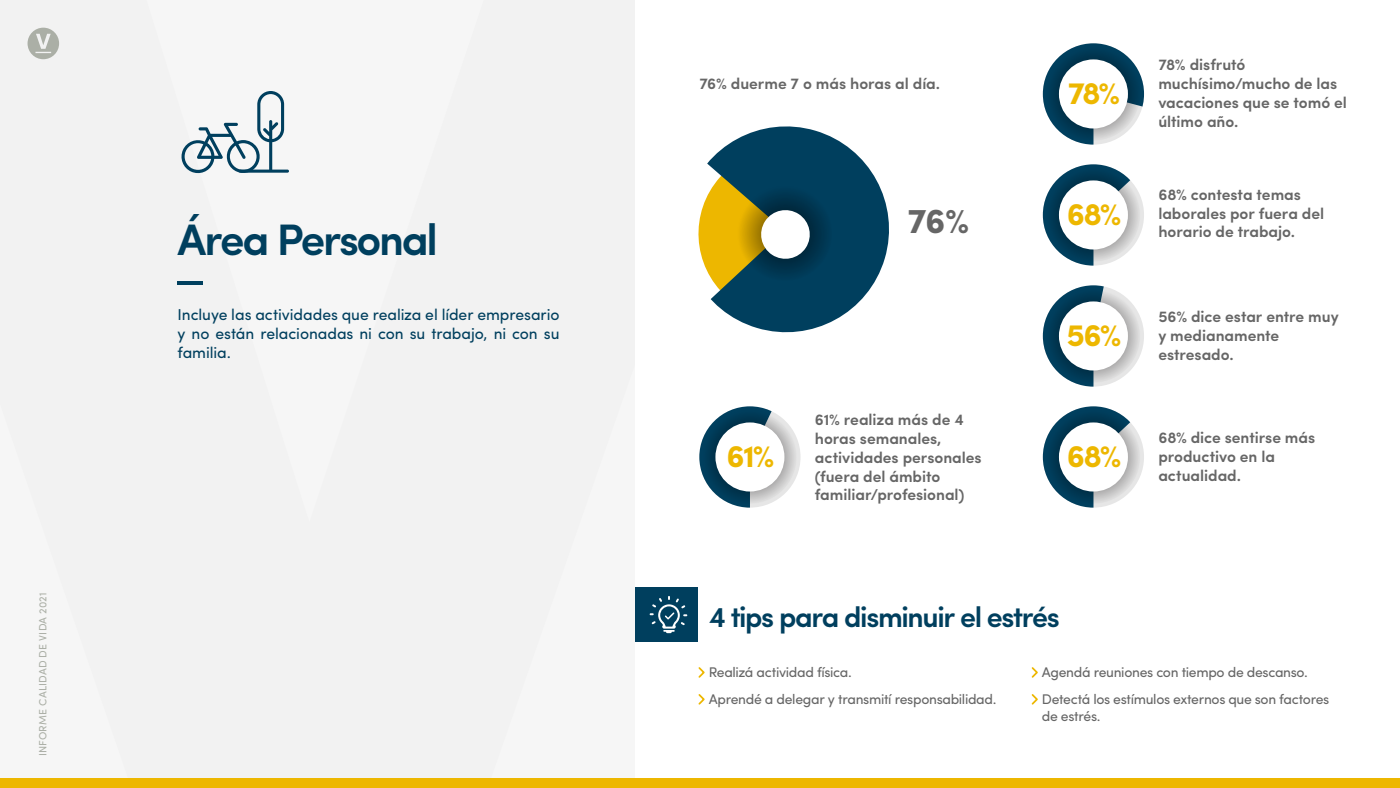
<style>
.page{position:relative;width:1400px;height:788px;background:#fff}
.page>*{position:absolute;margin:0;border:0;box-sizing:border-box;transform-origin:0 0}
.t1{font:600 44.1px "Sofia Pro";letter-spacing:-.055em;color:#003f5e}
.t2{font:700 34.91px "Sofia Pro";color:#666}
.t3{font:700 31.32px "Sofia Pro";letter-spacing:-.055em;color:#edb700}
.t4{font:600 28.79px "Sofia Pro";letter-spacing:-.05em;color:#003f5e}
.t5{font:600 15.75px/18.9px "Sofia Pro";letter-spacing:-.005em;color:#666}
.t6{font:15.75px/18.9px "Sofia Pro";letter-spacing:-.005em;color:#003f5e;text-align:justify}
.t7{font:14px/27.3px "Sofia Pro";letter-spacing:-.025em;color:#666}
.t8{font:10.5px "Sofia Pro";letter-spacing:.015em;color:#abafa6}
</style>
<div class="page">
<div style="left:628px;top:587px;width:70px;height:54px;background:#003f5e"></div>
<svg style="left:650px;top:596px;width:37px;height:37px"></svg>
<svg style="left:698px;top:667px;width:7px;height:11px"></svg>
<svg style="left:698px;top:694px;width:7px;height:11px"></svg>
<svg style="left:1031px;top:667px;width:7px;height:11px"></svg>
<svg style="left:1031px;top:694px;width:7px;height:11px"></svg>
<div style="left:0;top:0;width:634px;height:778px;background:#f2f2f2"></div>
<svg style="left:722px;top:126px;width:167px;height:207px;fill:#003f5e"></svg>
<svg style="left:698px;top:139px;width:134px;height:171px"></svg>
<svg style="left:28px;top:28px;width:31px;height:31px"></svg>
<hr style="left:178px;top:281px;width:25px;height:3px;background:#003f5e">
<svg style="left:1043px;top:43px;width:101px;height:102px"></svg>
<svg style="left:1047px;top:47px;width:93px;height:94px;background:#2d586d"></svg>
<div style="left:1059px;top:59px;width:69px;height:69px;background:#fff;border-radius:50%"></div>
<svg style="left:1043px;top:406px;width:101px;height:101px"></svg>
<svg style="left:1047px;top:410px;width:93px;height:94px;background:#4c6f80"></svg>
<div style="left:1059px;top:422px;width:69px;height:69px;background:#fff;border-radius:50%"></div>
<svg style="left:1043px;top:164px;width:101px;height:101px"></svg>
<svg style="left:1047px;top:168px;width:93px;height:94px;background:#4c6f80"></svg>
<div style="left:1059px;top:180px;width:69px;height:69px;background:#fff;border-radius:50%"></div>
<svg style="left:699px;top:406px;width:102px;height:101px"></svg>
<svg style="left:703px;top:410px;width:94px;height:94px;background:#5a7989"></svg>
<div style="left:715px;top:422px;width:69px;height:69px;background:#fff;border-radius:50%"></div>
<div style="left:1043px;top:285px;width:101px;height:101px;background:#e6e6e6;border-radius:51px"></div>
<svg style="left:1043px;top:285px;width:71px;height:101px"></svg>
<svg style="left:1047px;top:289px;width:93px;height:94px;background:#607d8c"></svg>
<div style="left:1059px;top:301px;width:69px;height:69px;background:#fff;border-radius:50%"></div>
<div style="left:0;top:778px;width:1400px;height:10px;background:#edb700"></div>
<svg style="left:179px;top:91px;width:110px;height:84px"></svg>
<p class="t8" style="left:35px;top:756px;width:165px;rotate:-90deg">INFORME CALIDAD DE VIDA 2021</p>
<h1 class="t1" style="left:178px;top:206px;width:262px">Área Personal</h1>
<p class="t6" style="left:178px;top:304px;width:384px">Incluye las actividades que realiza el líder empresario y no están relacionadas ni con su trabajo, ni con su familia.</p>
<p class="t5" style="left:699px;top:73px;width:242px">76% duerme 7 o más horas al día.</p>
<h2 class="t2" style="left:908px;top:194px;width:63px">76%</h2>
<h3 class="t3" style="left:727px;top:432px;width:49px">61%</h3>
<p class="t5" style="left:815px;top:408px;width:168px">61% realiza más de 4 horas semanales, actividades personales (fuera del ámbito familiar/profesional)</p>
<h3 class="t3" style="left:1068px;top:70px;width:54px">78%</h3>
<h3 class="t3" style="left:1067px;top:190px;width:56px">68%</h3>
<h3 class="t3" style="left:1066px;top:311px;width:57px">56%</h3>
<h3 class="t3" style="left:1067px;top:432px;width:56px">68%</h3>
<p class="t5" style="left:1158px;top:54px;width:190px">78% disfrutó muchísimo/mucho de las vacaciones que se tomó el último año.</p>
<p class="t5" style="left:1158px;top:184px;width:167px">68% contesta temas laborales por fuera del horario de trabajo.</p>
<p class="t5" style="left:1158px;top:306px;width:182px">56% dice estar entre muy y medianamente estresado.</p>
<p class="t5" style="left:1158px;top:426px;width:158px">68% dice sentirse más productivo en la actualidad.</p>
<h3 class="t4" style="left:709px;top:595px;width:353px">4 tips para disminuir el estrés</h3>
<p class="t7" style="left:709px;top:657px;width:289px">Realizá actividad física.<br>Aprendé a delegar y transmití responsabilidad.</p>
<p class="t7" style="left:1042px;top:657px;width:289px">Agendá reuniones con tiempo de descanso.<br>Detectá los estímulos externos que son factores</p>
<p class="t7" style="left:1042px;top:701px;width:60px">de estrés.</p>
</div>
